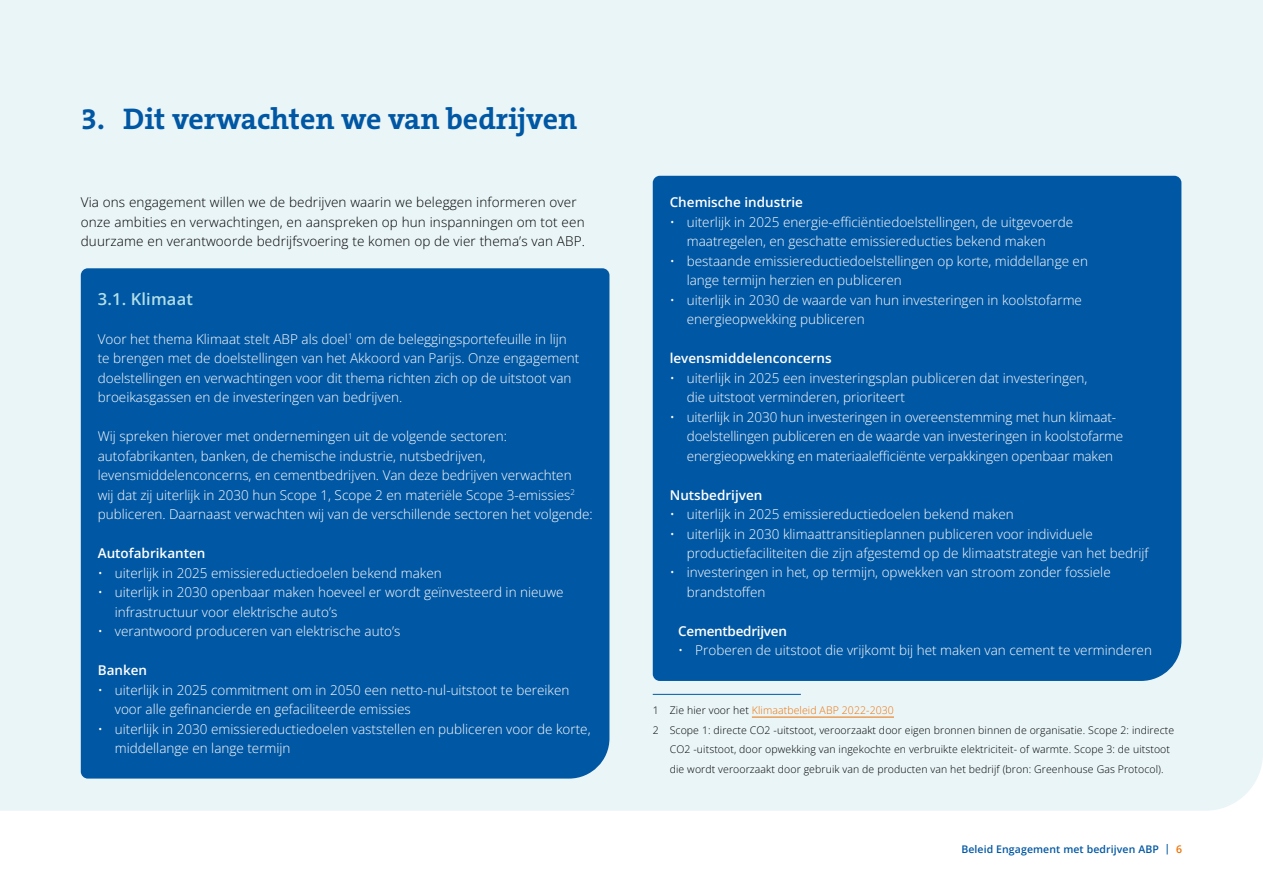
<style>
.page{position:relative;width:1263px;height:893px;background:#fff}
.page>*{position:absolute;margin:0;border:0;box-sizing:border-box;transform-origin:0 0}
.t1{font:700 30px "The Serif B W7";color:#0057a3}
.t2{font:600 16.5px "Open Sans";letter-spacing:.01em;color:#b2dfe8}
.t3{font:300 13.5px/19.5px "Open Sans";color:#fff}
.t4{font:300 13.5px/19.5px "Open Sans";letter-spacing:.01em;color:#000}
.t5{font:600 13.5px "Open Sans";color:#fff}
.t6{font:600 13.5px "Open Sans";letter-spacing:-.02em;color:#fff}
.t7{font:300 10.5px "Open Sans";letter-spacing:.01em;color:#000}
.t8{font:300 10.5px "Open Sans";letter-spacing:.01em;color:#ed7102}
.t9{font:600 10.5px "Open Sans";letter-spacing:.01em;color:#0057a3}
.s1{color:#000}
.s2{color:#ed7102}
</style>
<div class="page">
<div style="left:0;top:0;width:1263px;height:811px;background:#eaf5f8"></div>
<div style="left:81px;top:268px;width:528px;height:511px;background:#0057a3"></div>
<div style="left:653px;top:176px;width:528px;height:505px;background:#0057a3"></div>
<hr style="left:752px;top:717px;width:142px;height:1px;background:#ed7102">
<hr style="left:653px;top:694px;width:148px;height:1px;background:#0057a3">
<h1 class="t1" style="left:81px;top:99px;width:498px">3. Dit verwachten we van bedrijven</h1>
<p class="t4" style="left:81px;top:192px;width:506px">Via ons engagement willen we de bedrijven waarin we beleggen informeren over onze ambities en verwachtingen, en aanspreken op hun inspanningen om tot een duurzame en verantwoorde bedrijfsvoering te komen op de vier thema’s van ABP.</p>
<p class="t2" style="left:98px;top:287px;width:97px">3.1. Klimaat</p>
<p class="t3" style="left:98px;top:329px;width:483px">Voor het thema Klimaat stelt ABP als doel<sup>1</sup> om de beleggingsportefeuille in lijn te brengen met de doelstellingen van het Akkoord van Parijs. Onze engagement doelstellingen en verwachtingen voor dit thema richten zich op de uitstoot van broeikasgassen en de investeringen van bedrijven.</p>
<p class="t3" style="left:98px;top:426px;width:496px">Wij spreken hierover met ondernemingen uit de volgende sectoren: autofabrikanten, banken, de chemische industrie, nutsbedrijven, levensmiddelenconcerns, en cementbedrijven. Van deze bedrijven verwachten<br>wij dat zij uiterlijk in 2030 hun Scope 1, Scope 2 en materiële Scope 3-emissies<sup>2 </sup>publiceren. Daarnaast verwachten wij van de verschillende sectoren het volgende:</p>
<p class="t5" style="left:98px;top:544px;width:109px">Autofabrikanten</p>
<p class="t3" style="left:98px;top:562px;width:345px">• uiterlijk in 2025 emissiereductiedoelen bekend maken</p>
<p class="t3" style="left:115px;top:582px;width:450px;text-indent:-17px">• uiterlijk in 2030 openbaar maken hoeveel er wordt geïnvesteerd in nieuwe infrastructuur voor elektrische auto’s</p>
<p class="t3" style="left:98px;top:621px;width:304px">• verantwoord produceren van elektrische auto’s</p>
<p class="t5" style="left:98px;top:661px;width:51px">Banken</p>
<p class="t3" style="left:115px;top:679px;width:456px;text-indent:-17px">• uiterlijk in 2025 commitment om in 2050 een netto-nul-uitstoot te bereiken voor alle gefinancierde en gefaciliteerde emissies</p>
<p class="t3" style="left:115px;top:718px;width:477px;text-indent:-17px">• uiterlijk in 2030 emissiereductiedoelen vaststellen en publiceren voor de korte, middellange en lange termijn</p>
<p class="t5" style="left:670px;top:193px;width:135px">Chemische industrie</p>
<p class="t3" style="left:687px;top:212px;width:388px;text-indent:-17px">• uiterlijk in 2025 energie-efficiëntiedoelstellingen, de uitgevoerde maatregelen, en geschatte emissiereducties bekend maken</p>
<p class="t3" style="left:687px;top:250px;width:403px;text-indent:-17px">• bestaande emissiereductiedoelstellingen op korte, middellange en lange termijn herzien en publiceren</p>
<p class="t3" style="left:687px;top:289px;width:397px;text-indent:-17px">• uiterlijk in 2030 de waarde van hun investeringen in koolstofarme energieopwekking publiceren</p>
<p class="t5" style="left:670px;top:349px;width:164px">levensmiddelenconcerns</p>
<p class="t3" style="left:687px;top:367px;width:402px;text-indent:-17px">• uiterlijk in 2025 een investeringsplan publiceren dat investeringen, die uitstoot verminderen, prioriteert</p>
<p class="t3" style="left:687px;top:406px;width:438px;text-indent:-17px">• uiterlijk in 2030 hun investeringen in overeenstemming met hun klimaat&shy;doelstellingen publiceren en de waarde van investeringen in koolstofarme energieopwekking en materiaalefficiënte verpakkingen openbaar maken</p>
<p class="t5" style="left:670px;top:485px;width:94px">Nutsbedrijven</p>
<p class="t3" style="left:670px;top:504px;width:345px">• uiterlijk in 2025 emissiereductiedoelen bekend maken</p>
<p class="t3" style="left:687px;top:523px;width:463px;text-indent:-17px">• uiterlijk in 2030 klimaattransitieplannen publiceren voor individuele productiefaciliteiten die zijn afgestemd op de klimaatstrategie van het bedrijf</p>
<p class="t3" style="left:687px;top:562px;width:425px;text-indent:-17px">• investeringen in het, op termijn, opwekken van stroom zonder fossiele brandstoffen</p>
<p class="t6" style="left:678px;top:622px;width:110px">Cementbedrijven</p>
<p class="t3" style="left:678px;top:640px;width:475px">• Proberen de uitstoot die vrijkomt bij het maken van cement te verminderen</p>
<p class="t8" style="left:653px;top:703px;width:243px"><span class="s1">1 Zie hier voor het</span> Klimaatbeleid ABP 2022-2030</p>
<p class="t7" style="left:653px;top:723px;width:523px">2 Scope 1: directe CO2 -uitstoot, veroorzaakt door eigen bronnen binnen de organisatie. Scope 2: indirecte</p>
<p class="t7" style="left:670px;top:742px;width:502px">CO2 -uitstoot, door opwekking van ingekochte en verbruikte elektriciteit- of warmte. Scope 3: de uitstoot</p>
<p class="t7" style="left:670px;top:762px;width:495px">die wordt veroorzaakt door gebruik van de producten van het bedrijf (bron: Greenhouse Gas Protocol).</p>
<p class="t9" style="left:961px;top:842px;width:222px">Beleid Engagement met bedrijven ABP | <span class="s2">6</span></p>
</div>
